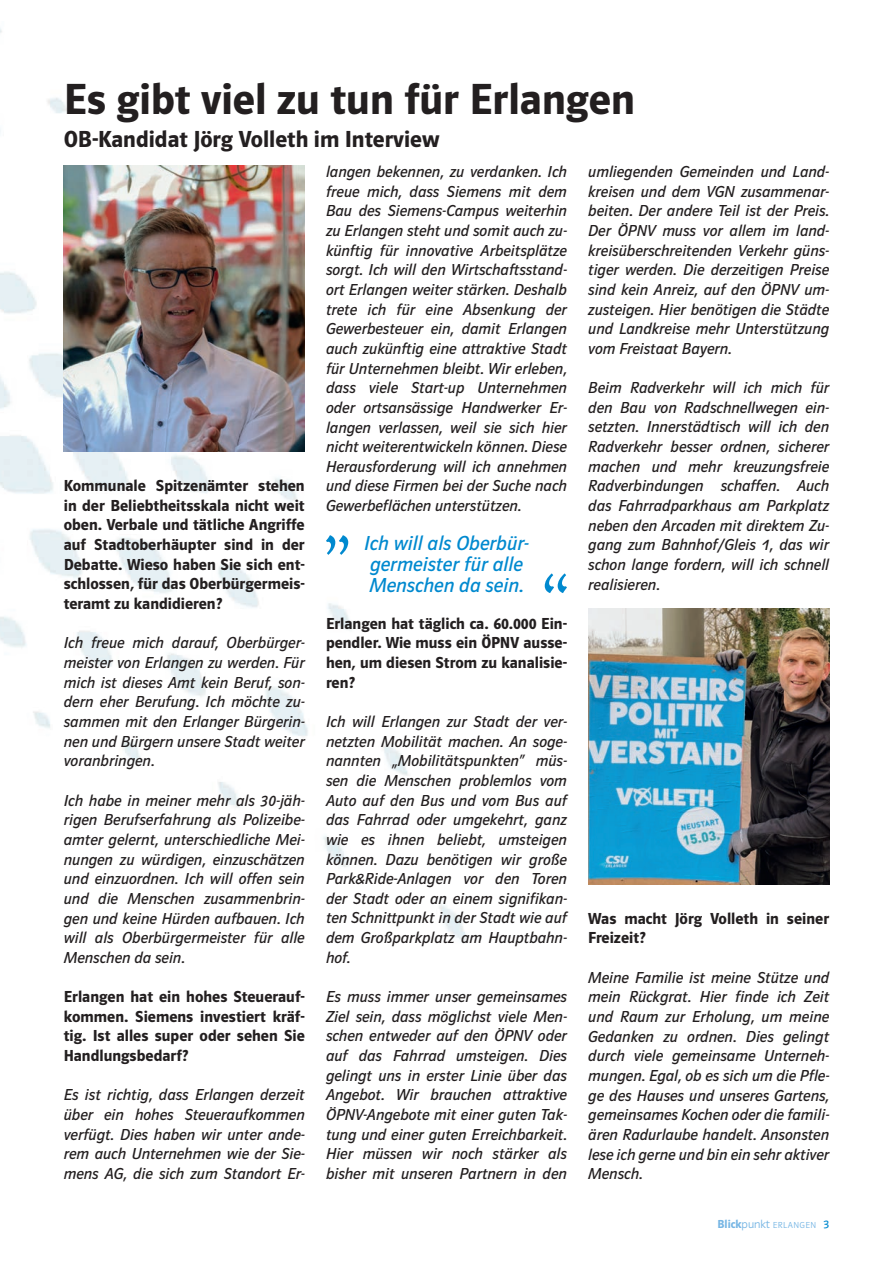
<style>
.page{position:relative;width:893px;height:1263px;background:#fff}
.page>*{position:absolute;margin:0;border:0;box-sizing:border-box;transform-origin:0 0}
.t1{font:600 45px "Polo 22";color:#231f20}
.t2{font:600 24px "Polo 22";color:#231f20}
.t3{font:21px/21px "Polo 22 Buch Kursiv";color:#0089cf}
.t4{font:16.5px/19.6px "Polo 22 Buch Kursiv";color:#231f20;text-align:justify}
.t5{font:600 16.5px/19.6px "Polo 22";color:#231f20;text-align:justify}
.t6{font:9px "Polo 22 Leicht";letter-spacing:.05em;color:#77b6e4}
.s1{font-family:"Polo 22";font-weight:600;font-size:12px}
.s2{font-size:12px}
.s3{font-family:"Polo 22 Buch";font-size:12px;color:#0089cf}
</style>
<div class="page">
<img style="left:0;top:28px;width:830px;height:915px">
<svg style="left:326px;top:535px;width:22px;height:20px"></svg>
<svg style="left:545px;top:573px;width:22px;height:20px"></svg>
<img style="left:64px;top:166px;width:241px;height:286px">
<img style="left:588px;top:608px;width:241px;height:276px">
<h1 class="t1" style="left:64px;top:75px;width:573px">Es gibt viel zu tun für Erlangen</h1>
<h2 class="t2" style="left:64px;top:126px;width:377px">OB-Kandidat Jörg Volleth im Interview</h2>
<p class="t5" style="left:64px;top:476px;width:242px">Kommunale Spitzenämter stehen in der Beliebtheitsskala nicht weit oben. Verbale und tätliche Angriffe auf Stadtoberhäupter sind in der Debatte. Wieso haben Sie sich ent&shy;schlossen, für das Oberbürgermeis&shy;teramt zu kandidieren?</p>
<p class="t4" style="left:64px;top:633px;width:242px">Ich freue mich darauf, Oberbürger&shy;meister von Erlangen zu werden. Für mich ist dieses Amt kein Beruf, son&shy;dern eher Berufung. Ich möchte zu&shy;sammen mit den Erlanger Bürgerin&shy;nen und Bürgern unsere Stadt weiter voranbringen.</p>
<p class="t4" style="left:64px;top:790px;width:242px">Ich habe in meiner mehr als 30-jäh&shy;rigen Berufserfahrung als Polizeibe&shy;amter gelernt, unterschiedliche Mei&shy;nungen zu würdigen, einzuschätzen und einzuordnen. Ich will offen sein und die Menschen zusammenbrin&shy;gen und keine Hürden aufbauen. Ich will als Oberbürgermeister für alle Menschen da sein.</p>
<p class="t5" style="left:64px;top:987px;width:242px">Erlangen hat ein hohes Steuerauf&shy;kommen. Siemens investiert kräf&shy;tig. Ist alles super oder sehen Sie Handlungsbedarf?</p>
<p class="t4" style="left:64px;top:1085px;width:242px">Es ist richtig, dass Erlangen derzeit über ein hohes Steueraufkommen verfügt. Dies haben wir unter ande&shy;rem auch Unternehmen wie der Sie&shy;mens AG, die sich zum Standort Er-</p>
<p class="t4" style="left:326px;top:162px;width:242px">langen bekennen, zu verdanken. Ich freue mich, dass Siemens mit dem Bau des Siemens-Campus weiterhin zu Erlangen steht und somit auch zu&shy;künftig für innovative Arbeitsplätze sorgt. Ich will den Wirtschaftsstand&shy;ort Erlangen weiter stärken. Deshalb trete ich für eine Absenkung der Gewerbesteuer ein, damit Erlangen auch zukünftig eine attraktive Stadt für Unternehmen bleibt. Wir erleben, dass viele Start-up Unternehmen oder ortsansässige Handwerker Er&shy;langen verlassen, weil sie sich hier nicht weiterentwickeln können. Diese Herausforderung will ich annehmen und diese Firmen bei der Suche nach Gewerbeflächen unterstützen.</p>
<p class="t3" style="left:364px;top:532px;width:166px">Ich will als Oberbür&shy;germeister für alle<br>Menschen da sein.</p>
<p class="t5" style="left:326px;top:613px;width:242px">Erlangen hat täglich ca. 60.000 Ein&shy;pendler. Wie muss ein ÖPNV ausse&shy;hen, um diesen Strom zu kanalisie&shy;ren?</p>
<p class="t4" style="left:326px;top:712px;width:242px">Ich will Erlangen zur Stadt der ver&shy;netzten Mobilität machen. An soge&shy;nannten „Mobilitätspunkten“ müs&shy;sen die Menschen problemlos vom Auto auf den Bus und vom Bus auf das Fahrrad oder umgekehrt, ganz wie es ihnen beliebt, umsteigen können. Dazu benötigen wir große Park&amp;Ride-Anlagen vor den Toren der Stadt oder an einem signifikan&shy;ten Schnittpunkt in der Stadt wie auf dem Großparkplatz am Hauptbahn&shy;hof.</p>
<p class="t4" style="left:326px;top:987px;width:242px">Es muss immer unser gemeinsames Ziel sein, dass möglichst viele Men&shy;schen entweder auf den ÖPNV oder auf das Fahrrad umsteigen. Dies gelingt uns in erster Linie über das Angebot. Wir brauchen attraktive ÖPNV-Angebote mit einer guten Tak&shy;tung und einer guten Erreichbarkeit.<br>Hier müssen wir noch stärker als bisher mit unseren Partnern in den</p>
<p class="t4" style="left:588px;top:162px;width:242px">umliegenden Gemeinden und Land&shy;kreisen und dem VGN zusammenar&shy;beiten. Der andere Teil ist der Preis.<br>Der ÖPNV muss vor allem im land&shy;kreisüberschreitenden Verkehr güns&shy;tiger werden. Die derzeitigen Preise sind kein Anreiz, auf den ÖPNV um&shy;zusteigen. Hier benötigen die Städte und Landkreise mehr Unterstützung vom Freistaat Bayern.</p>
<p class="t4" style="left:588px;top:378px;width:242px">Beim Radverkehr will ich mich für den Bau von Radschnellwegen ein&shy;setzten. Innerstädtisch will ich den Radverkehr besser ordnen, sicherer machen und mehr kreuzungsfreie Radverbindungen schaffen. Auch das Fahrradparkhaus am Parkplatz neben den Arcaden mit direktem Zu&shy;gang zum Bahnhof/Gleis 1, das wir schon lange fordern, will ich schnell realisieren.</p>
<p class="t5" style="left:588px;top:908px;width:242px">Was macht Jörg Volleth in seiner<br>Freizeit?</p>
<p class="t4" style="left:588px;top:967px;width:242px">Meine Familie ist meine Stütze und mein Rückgrat. Hier finde ich Zeit und Raum zur Erholung, um meine Gedanken zu ordnen. Dies gelingt durch viele gemeinsame Unterneh&shy;mungen. Egal, ob es sich um die Pfle&shy;ge des Hauses und unseres Gartens, gemeinsames Kochen oder die famili&shy;ären Radurlaube handelt. Ansonsten lese ich gerne und bin ein sehr aktiver Mensch.</p>
<p class="t6" style="left:717px;top:1220px;width:113px"><span class="s1">Blick</span><span class="s2">punkt</span> ERLANGEN <span class="s3">3</span></p>
</div>
